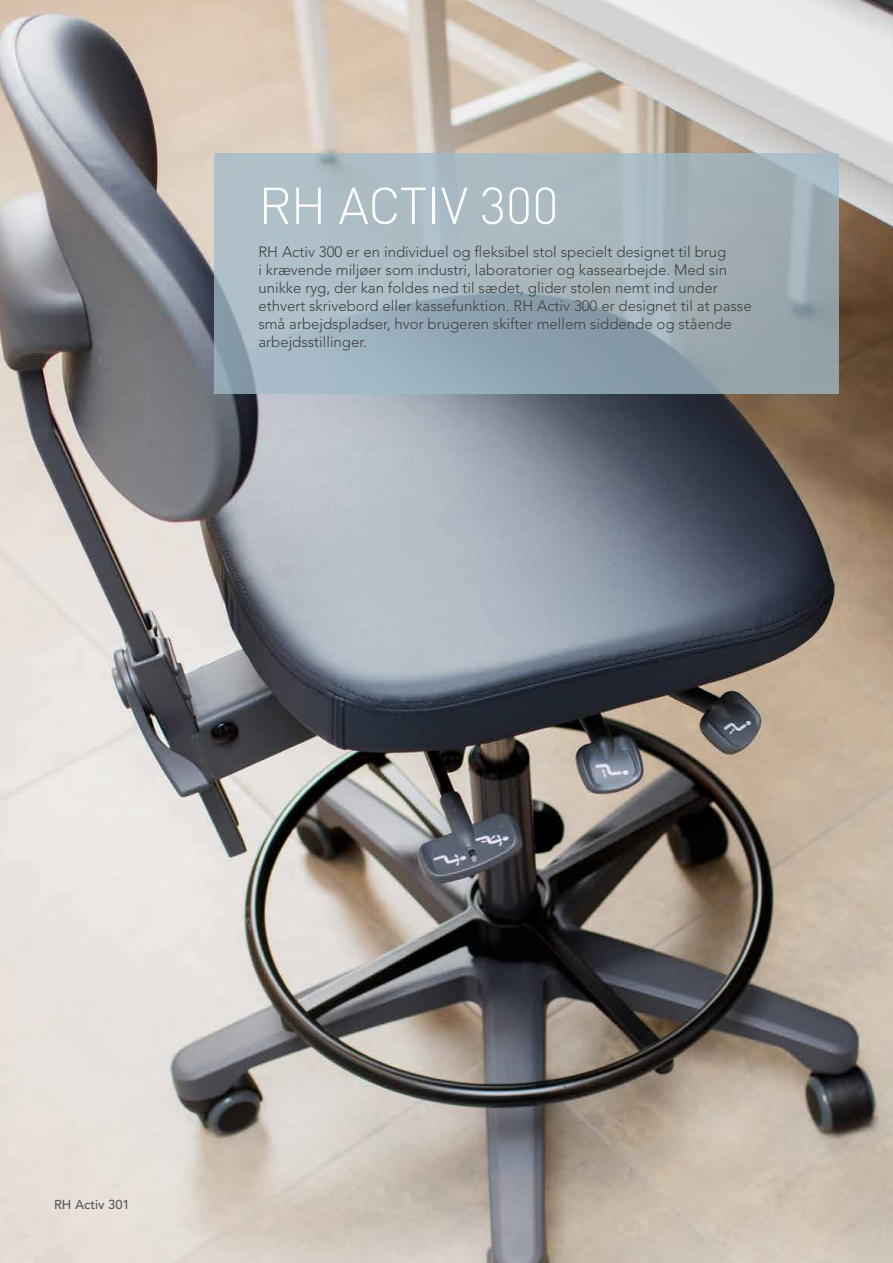
<style>
.page{position:relative;width:893px;height:1263px;background:#fff}
.page>*{position:absolute;margin:0;border:0;box-sizing:border-box;transform-origin:0 0}
.t1{font:300 51px "DIN";letter-spacing:-.01em;color:#fff}
.t2{font:300 15px/18px "Avenir LT Std";color:#414042}
.t3{font:500 12.9px "Avenir LT Std";color:#58595b}
</style>
<div class="page">
<img style="left:0;top:0;width:893px;height:1263px">
<svg style="left:215px;top:153px;width:624px;height:240px;background:#a1b2bb"></svg>
<h1 class="t1" style="left:258px;top:174px;width:302px">RH ACTIV 300</h1>
<p class="t2" style="left:258px;top:243px;width:495px">RH Activ 300 er en individuel og fleksibel stol specielt designet til brug<br>i krævende miljøer som industri, laboratorier og kassearbejde. Med sin unikke ryg, der kan foldes ned til sædet, glider stolen nemt ind under ethvert skrivebord eller kassefunktion. RH Activ 300 er designet til at passe små arbejdspladser, hvor brugeren skifter mellem siddende og stående arbejdsstillinger.</p>
<p class="t3" style="left:54px;top:1197px;width:77px">RH Activ 301</p>
</div>
